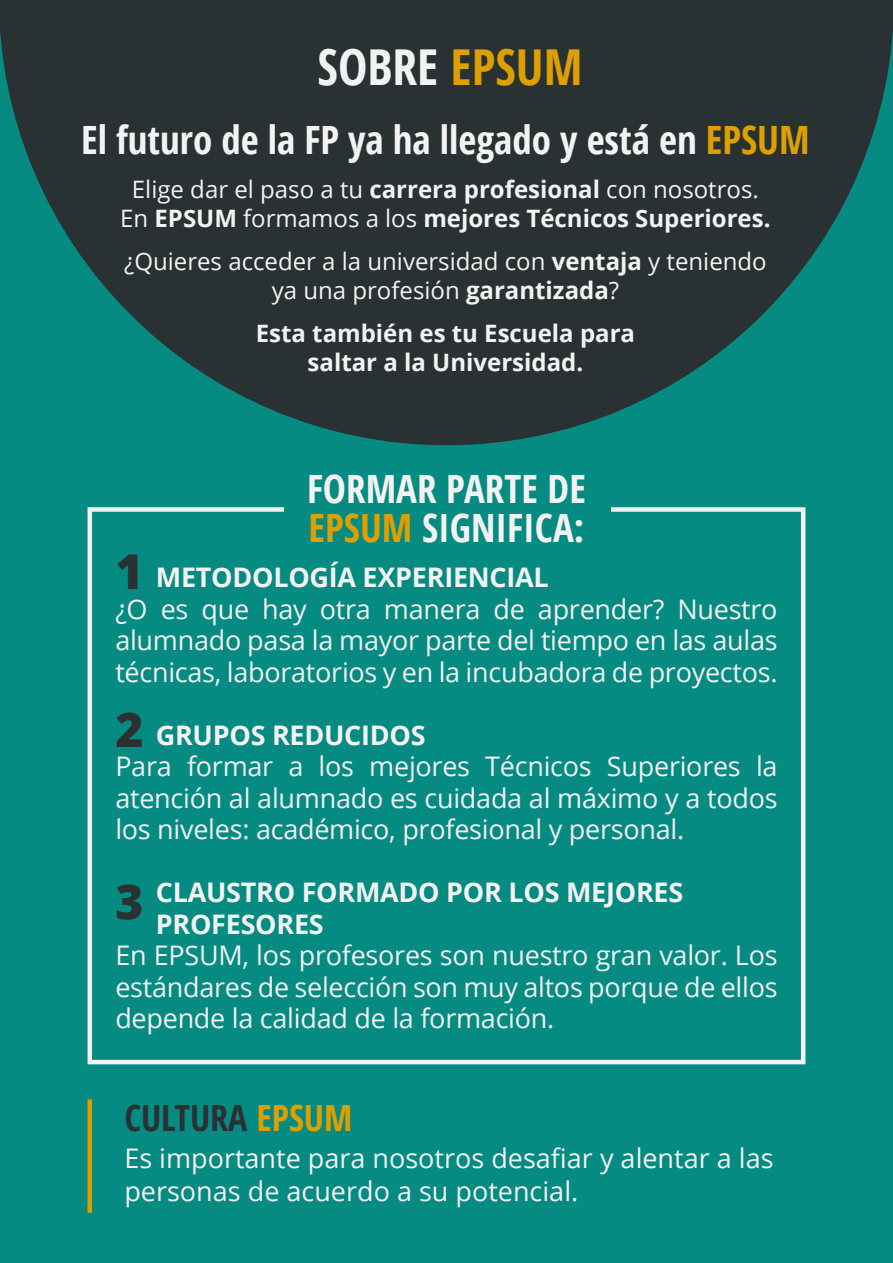
<style>
.page{position:relative;width:893px;height:1263px;background:#068b82}
.page>*{position:absolute;margin:0;border:0;box-sizing:border-box;transform-origin:0 0}
.t1{font:700 condensed 49.5px "Open Sans";color:#f3f3f3}
.t2{font:800 48px "Open Sans";color:#293133}
.t3{font:700 condensed 39px "Open Sans";color:#f3f3f3}
.t4{font:700 condensed 36px "Open Sans";color:#293133}
.t5{font:27px/31.5px "Open Sans";letter-spacing:-.01em;color:#f3f3f3;text-align:justify}
.t6{font:700 27px "Open Sans";letter-spacing:-.01em;color:#f3f3f3}
.t7{font:24px/28.5px "Open Sans";color:#f3f3f3;text-align:center}
.t8{font:700 24px "Open Sans";color:#f3f3f3}
.s1{color:#dea000}
.s2{font-weight:700}
.s3{font-weight:400}
</style>
<div class="page">
<svg style="left:0;top:0;width:892px;height:445px;fill:#293133"></svg>
<hr style="left:892px;top:0;width:1px;height:1263px;background:#dea000">
<div style="left:88px;top:507px;width:717px;height:557px;border:4px solid #f3f3f3"></div>
<div style="left:285px;top:500px;width:326px;height:18px;background:#068b82"></div>
<hr style="left:88px;top:1099px;width:4px;height:114px;background:#dea000">
<p class="t1" style="left:318px;top:33px;width:266px">SOBRE <span class="s1">EPSUM</span></p>
<p class="t3" style="left:81px;top:112px;width:730px">El futuro de la FP ya ha llegado y está en <span class="s1">EPSUM</span></p>
<p class="t7" style="left:132px;top:175px;width:628px">Elige dar el paso a tu <span class="s2">carrera profesional</span> con nosotros.</p>
<p class="t8" style="left:120px;top:201px;width:652px"><span class="s3">En</span> EPSUM <span class="s3">formamos a los</span> mejores Técnicos Superiores.</p>
<p class="t7" style="left:124px;top:247px;width:644px">¿Quieres acceder a la universidad con <span class="s2">ventaja</span> y teniendo ya una profesión <span class="s2">garantizada</span>?</p>
<p class="t8" style="left:256px;top:317px;width:381px">Esta también es tu Escuela para</p>
<p class="t8" style="left:308px;top:345px;width:277px">saltar a la Universidad.</p>
<p class="t3" style="left:307px;top:461px;width:280px">FORMAR PARTE DE</p>
<p class="t3" style="left:309px;top:500px;width:277px"><span class="s1">EPSUM</span> SIGNIFICA:</p>
<p class="t2" style="left:115px;top:535px;width:30px">1</p>
<p class="t6" style="left:156px;top:558px;width:394px">METODOLOGÍA EXPERIENCIAL</p>
<p class="t5" style="left:115px;top:593px;width:664px">¿O es que hay otra manera de aprender? Nuestro alumnado pasa la mayor parte del tiempo en las aulas técnicas, laboratorios y en la incubadora de proyectos.</p>
<p class="t6" style="left:156px;top:716px;width:271px">GRUPOS REDUCIDOS</p>
<p class="t5" style="left:115px;top:750px;width:664px">Para formar a los mejores Técnicos Superiores la atención al alumnado es cuidada al máximo y a todos los niveles: académico, profesional y personal.</p>
<p class="t6" style="left:156px;top:873px;width:529px">CLAUSTRO FORMADO POR LOS MEJORES</p>
<p class="t6" style="left:156px;top:905px;width:169px">PROFESORES</p>
<p class="t5" style="left:115px;top:939px;width:664px">En EPSUM, los profesores son nuestro gran valor. Los estándares de selección son muy altos porque de ellos depende la calidad de la formación.</p>
<p class="t2" style="left:115px;top:693px;width:30px">2</p>
<p class="t2" style="left:115px;top:865px;width:30px">3</p>
<p class="t4" style="left:124px;top:1092px;width:229px">CULTURA <span class="s1">EPSUM</span></p>
<p class="t5" style="left:124px;top:1142px;width:651px;line-height:32.4px">Es importante para nosotros desafiar y alentar a las personas de acuerdo a su potencial.</p>
</div>
